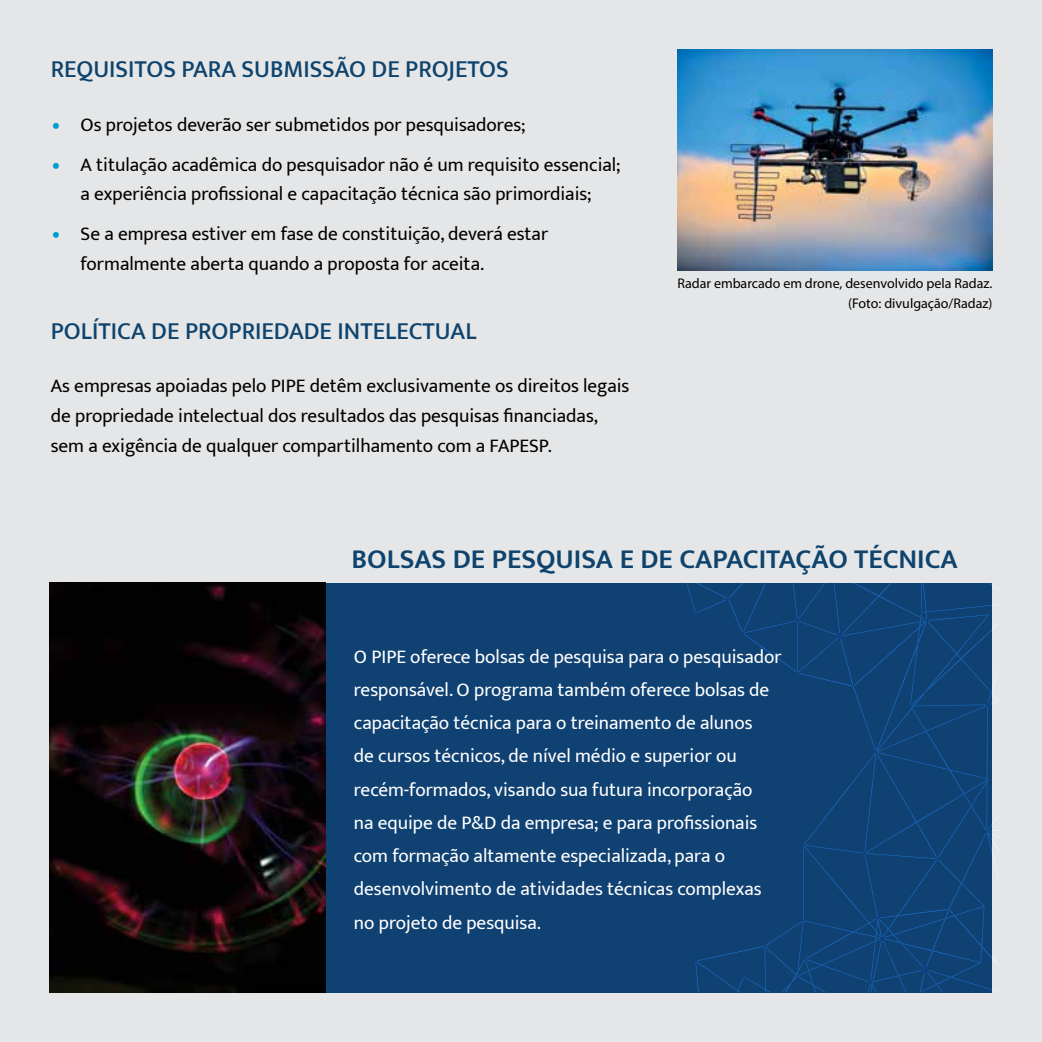
<style>
.page{position:relative;width:1042px;height:1042px;background:#e5e6e7}
.page>*{position:absolute;margin:0;border:0;box-sizing:border-box;transform-origin:0 0}
.t1{font:600 28px "Mukta";color:#0e436d}
.t2{font:500 24.5px "Mukta";color:#0e436d}
.t3{font:19.25px/39.7px "Mukta";color:#000}
.t4{font:19.25px/33.2px "Mukta";color:#fff}
.t5{font:14px/19.2px "Myriad Pro";color:#000;text-align:right}
</style>
<div class="page">
<div style="left:299px;top:583px;width:693px;height:409px;background:#104173"></div>
<img style="left:50px;top:583px;width:276px;height:409px">
<img style="left:677px;top:50px;width:315px;height:220px">
<img style="left:876px;top:752px;width:34px;height:27px">
<img style="left:914px;top:876px;width:11px;height:17px">
<img style="left:891px;top:779px;width:10px;height:15px">
<img style="left:903px;top:892px;width:11px;height:16px">
<img style="left:798px;top:583px;width:112px;height:169px">
<img style="left:793px;top:583px;width:4px;height:35px">
<img style="left:842px;top:585px;width:68px;height:51px">
<img style="left:879px;top:596px;width:33px;height:22px">
<img style="left:852px;top:583px;width:27px;height:13px">
<img style="left:869px;top:794px;width:56px;height:64px">
<img style="left:869px;top:854px;width:9px;height:54px">
<img style="left:764px;top:946px;width:61px;height:46px">
<img style="left:766px;top:921px;width:37px;height:25px">
<img style="left:696px;top:946px;width:68px;height:44px">
<img style="left:805px;top:753px;width:71px;height:100px">
<img style="left:803px;top:846px;width:66px;height:77px">
<img style="left:798px;top:638px;width:78px;height:113px">
<img style="left:744px;top:621px;width:54px;height:51px">
<img style="left:686px;top:583px;width:80px;height:49px">
<svg style="left:837px;top:633px;width:6px;height:6px"></svg>
<img style="left:921px;top:583px;width:76px;height:30px">
<img style="left:987px;top:814px;width:10px;height:17px">
<img style="left:949px;top:831px;width:50px;height:160px">
<img style="left:873px;top:908px;width:76px;height:84px">
<img style="left:898px;top:975px;width:22px;height:17px">
<img style="left:936px;top:977px;width:16px;height:7px">
<svg style="left:888px;top:583px;width:4px;height:3px"></svg>
<img style="left:910px;top:708px;width:77px;height:123px">
<img style="left:949px;top:769px;width:38px;height:37px">
<img style="left:912px;top:707px;width:75px;height:24px">
<img style="left:963px;top:779px;width:24px;height:15px">
<img style="left:910px;top:613px;width:89px;height:94px">
<img style="left:917px;top:626px;width:44px;height:69px">
<img style="left:878px;top:909px;width:47px;height:60px">
<img style="left:888px;top:915px;width:10px;height:20px">
<img style="left:925px;top:832px;width:62px;height:137px">
<img style="left:805px;top:917px;width:73px;height:65px">
<img style="left:821px;top:931px;width:55px;height:34px">
<img style="left:736px;top:959px;width:80px;height:33px">
<img style="left:765px;top:974px;width:49px;height:16px">
<svg style="left:920px;top:611px;width:8px;height:11px"></svg>
<svg style="left:945px;top:909px;width:10px;height:10px"></svg>
<svg style="left:908px;top:704px;width:4px;height:4px"></svg>
<svg style="left:985px;top:692px;width:14px;height:14px"></svg>
<svg style="left:985px;top:829px;width:3px;height:4px"></svg>
<svg style="left:868px;top:916px;width:16px;height:24px"></svg>
<svg style="left:868px;top:980px;width:5px;height:12px"></svg>
<svg style="left:797px;top:957px;width:25px;height:20px"></svg>
<svg style="left:741px;top:974px;width:4px;height:4px"></svg>
<div style="left:921px;top:965px;width:8px;height:8px;background:#0f4280;border-radius:50%"></div>
<p class="t2" style="left:51px;top:55px;width:459px">REQUISITOS PARA SUBMISSÃO DE PROJETOS</p>
<p class="t3" style="left:81px;top:104px;width:541px">Os projetos deverão ser submetidos por pesquisadores;<br>A titulação acadêmica do pesquisador não é um requisito essencial;</p>
<p class="t3" style="left:81px;top:174px;width:512px">a experiência profissional e capacitação técnica são primordiais;<br>Se a empresa estiver em fase de constituição, deverá estar</p>
<p class="t3" style="left:81px;top:243px;width:405px">formalmente aberta quando a proposta for aceita.</p>
<p class="t2" style="left:51px;top:316px;width:427px">POLÍTICA DE PROPRIEDADE INTELECTUAL</p>
<p class="t3" style="left:51px;top:371px;width:580px;line-height:29.8px">As empresas apoiadas pelo PIPE detêm exclusivamente os direitos legais de propriedade intelectual dos resultados das pesquisas financiadas, sem a exigência de qualquer compartilhamento com a FAPESP.</p>
<p class="t5" style="left:677px;top:274px;width:316px">Radar embarcado em drone, desenvolvido pela Radaz. (Foto: divulgação/Radaz)</p>
<h1 class="t1" style="left:351px;top:542px;width:608px">BOLSAS DE PESQUISA E DE CAPACITAÇÃO TÉCNICA</h1>
<p class="t4" style="left:354px;top:639px;width:429px">O PIPE oferece bolsas de pesquisa para o pesquisador responsável. O programa também oferece bolsas de capacitação técnica para o treinamento de alunos<br>de cursos técnicos, de nível médio e superior ou recém-formados, visando sua futura incorporação<br>na equipe de P&amp;D da empresa; e para profissionais com formação altamente especializada, para o desenvolvimento de atividades técnicas complexas no projeto de pesquisa.</p>
</div>
